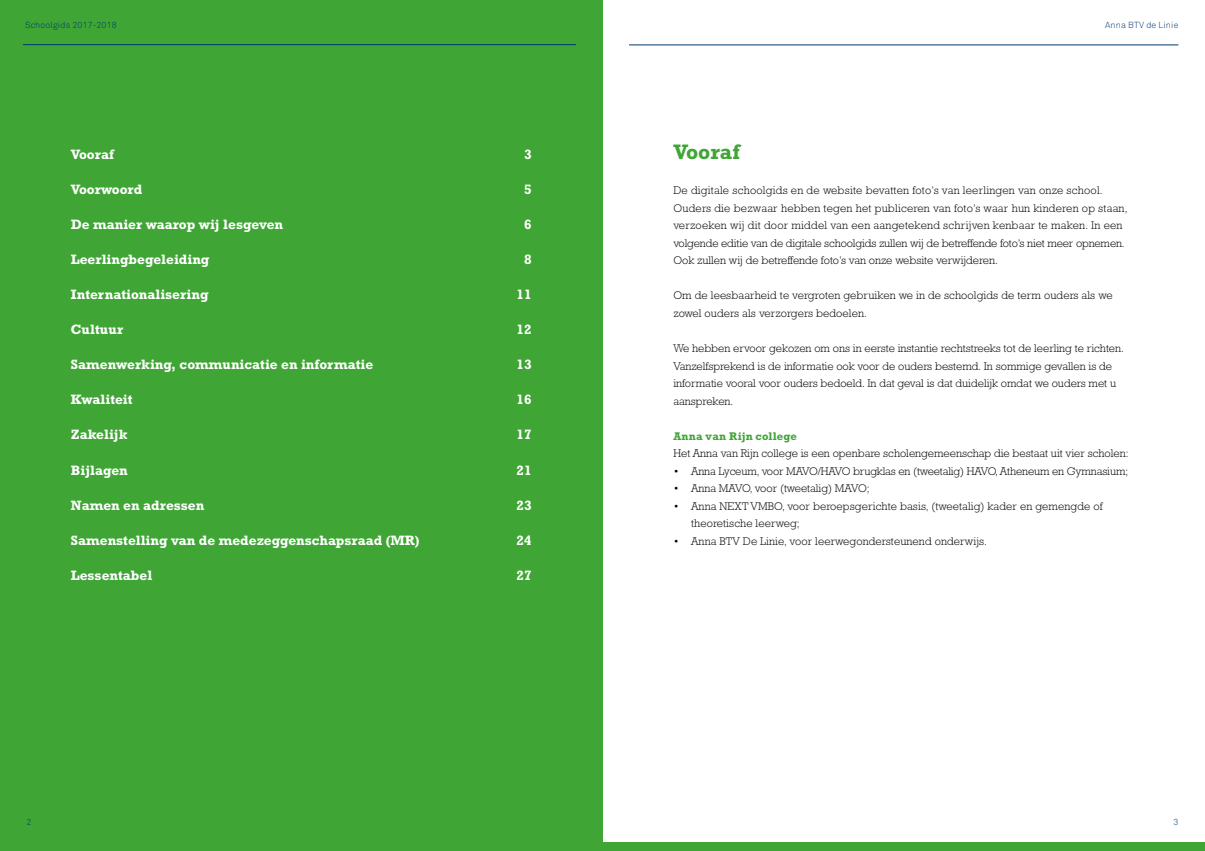
<style>
.page{position:relative;width:1205px;height:851px;background:#fff}
.page>*{position:absolute;margin:0;border:0;box-sizing:border-box;transform-origin:0 0}
.t1{font:700 21.25px "Rockwell";color:#3fa535}
.t2{font:700 13.75px "Rockwell Std";color:#fff}
.t3{font:300 11.25px/17.5px "Rockwell";color:#000}
.t4{font:300 11.25px/17.5px "Rockwell";letter-spacing:.02em;color:#000}
.t5{font:700 11.25px "Rockwell Std";letter-spacing:.015em;color:#3fa535}
.t6{font:300 8.75px "Akkurat";letter-spacing:.02em;color:#003671}
</style>
<div class="page">
<div style="left:0;top:0;width:602px;height:850px;background:#3fa535"></div>
<div style="left:0;top:842px;width:1205px;height:8px;background:#3fa535"></div>
<hr style="left:23px;top:44px;width:553px;height:1px;background:#003671">
<hr style="left:629px;top:45px;width:549px;height:1px;background:#003671">
<p class="t6" style="left:25px;top:20px;width:93px">Schoolgids 2017-2018</p>
<p class="t6" style="left:1105px;top:20px;width:75px">Anna BTV de Linie</p>
<p class="t2" style="left:71px;top:146px;width:45px">Vooraf</p>
<p class="t2" style="left:524px;top:146px;width:9px">3</p>
<p class="t2" style="left:71px;top:181px;width:73px">Voorwoord</p>
<p class="t2" style="left:524px;top:181px;width:9px">5</p>
<p class="t2" style="left:71px;top:216px;width:214px">De manier waarop wij lesgeven</p>
<p class="t2" style="left:524px;top:216px;width:9px">6</p>
<p class="t2" style="left:71px;top:251px;width:140px">Leerlingbegeleiding</p>
<p class="t2" style="left:524px;top:251px;width:9px">8</p>
<p class="t2" style="left:71px;top:286px;width:139px">Internationalisering</p>
<p class="t2" style="left:516px;top:286px;width:17px">11</p>
<p class="t2" style="left:71px;top:321px;width:54px">Cultuur</p>
<p class="t2" style="left:516px;top:321px;width:17px">12</p>
<p class="t2" style="left:71px;top:356px;width:304px">Samenwerking, communicatie en informatie</p>
<p class="t2" style="left:516px;top:356px;width:17px">13</p>
<p class="t2" style="left:71px;top:391px;width:63px">Kwaliteit</p>
<p class="t2" style="left:516px;top:391px;width:17px">16</p>
<p class="t2" style="left:71px;top:426px;width:58px">Zakelijk</p>
<p class="t2" style="left:516px;top:426px;width:17px">17</p>
<p class="t2" style="left:71px;top:461px;width:59px">Bijlagen</p>
<p class="t2" style="left:516px;top:461px;width:17px">21</p>
<p class="t2" style="left:71px;top:496px;width:135px">Namen en adressen</p>
<p class="t2" style="left:516px;top:496px;width:17px">23</p>
<p class="t2" style="left:71px;top:531px;width:350px">Samenstelling van de medezeggenschapsraad (MR)</p>
<p class="t2" style="left:516px;top:531px;width:17px">24</p>
<p class="t2" style="left:71px;top:566px;width:83px">Lessentabel</p>
<p class="t2" style="left:516px;top:566px;width:17px">27</p>
<h1 class="t1" style="left:673px;top:140px;width:68px">Vooraf</h1>
<p class="t4" style="left:673px;top:182px;width:456px">De digitale schoolgids en de website bevatten foto’s van leerlingen van onze school.<br>Ouders die bezwaar hebben tegen het publiceren van foto’s waar hun kinderen op staan, verzoeken wij dit door middel van een aangetekend schrijven kenbaar te maken. In een volgende editie van de digitale schoolgids zullen wij de betreffende foto’s niet meer opnemen.<br>Ook zullen wij de betreffende foto’s van onze website verwijderen.</p>
<p class="t3" style="left:673px;top:287px;width:441px">Om de leesbaarheid te vergroten gebruiken we in de schoolgids de term ouders als we zowel ouders als verzorgers bedoelen.</p>
<p class="t3" style="left:673px;top:339px;width:452px">We hebben ervoor gekozen om ons in eerste instantie rechtstreeks tot de leerling te richten.<br>Vanzelfsprekend is de informatie ook voor de ouders bestemd. In sommige gevallen is de informatie vooral voor ouders bedoeld. In dat geval is dat duidelijk omdat we ouders met u aanspreken.</p>
<p class="t5" style="left:673px;top:429px;width:125px">Anna van Rijn college</p>
<p class="t3" style="left:673px;top:444px;width:457px">Het Anna van Rijn college is een openbare scholengemeenschap die bestaat uit vier scholen:</p>
<p class="t3" style="left:673px;top:462px;width:456px">• Anna Lyceum, voor MAVO/HAVO brugklas en (tweetalig) HAVO, Atheneum en Gymnasium;</p>
<p class="t3" style="left:673px;top:479px;width:198px">• Anna MAVO, voor (tweetalig) MAVO;</p>
<p class="t3" style="left:691px;top:497px;width:413px;text-indent:-18px">• Anna NEXT VMBO, voor beroepsgerichte basis, (tweetalig) kader en gemengde of theoretische leerweg;</p>
<p class="t3" style="left:673px;top:532px;width:315px">• Anna BTV De Linie, voor leerwegondersteunend onderwijs.</p>
<p class="t6" style="left:27px;top:816px;width:6px">2</p>
<p class="t6" style="left:1173px;top:816px;width:6px">3</p>
</div>
